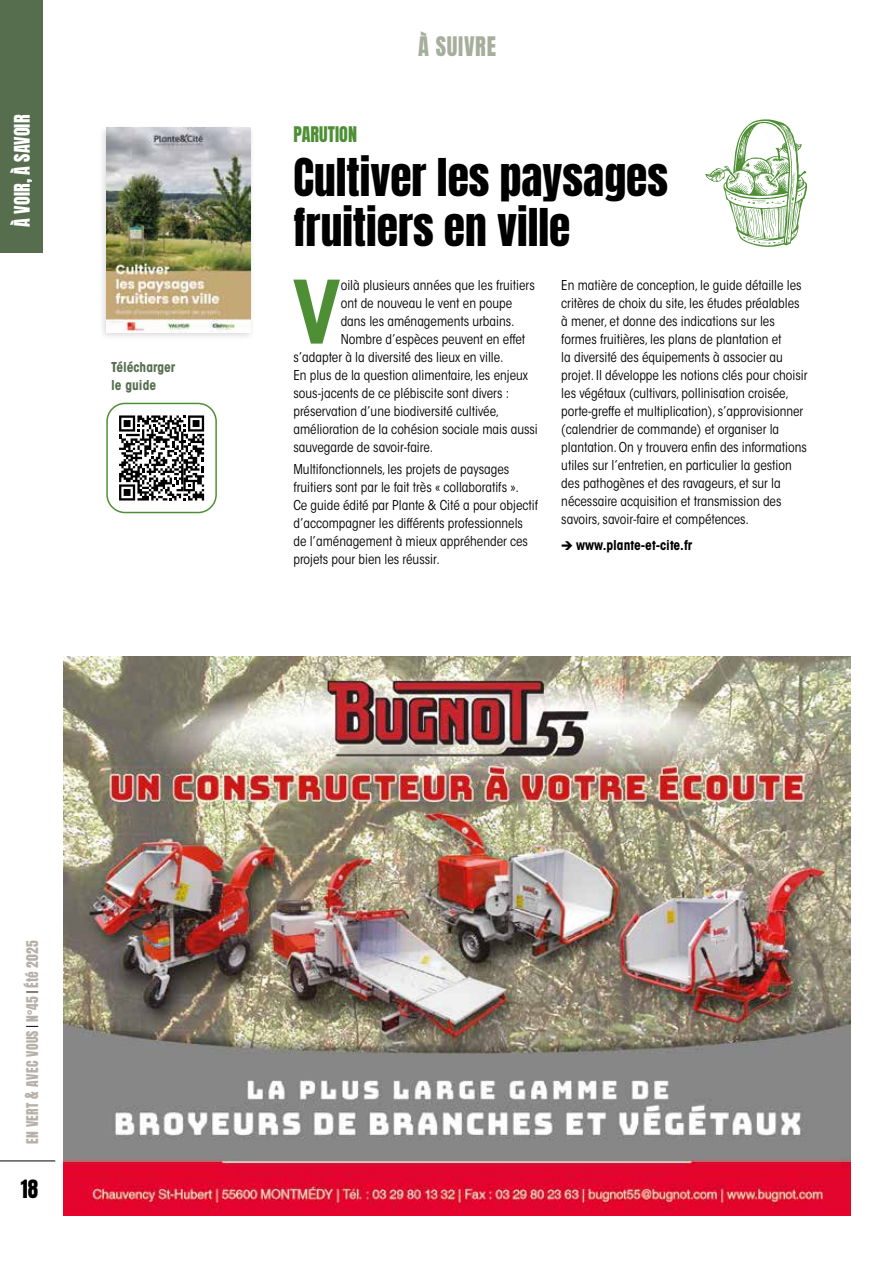
<style>
.page{position:relative;width:893px;height:1263px;background:#fff}
.page>*{position:absolute;margin:0;border:0;box-sizing:border-box;transform-origin:0 0}
.t1{font:700 condensed 86.4px "ITC Avant Garde Std";color:#4e8f36}
.t2{font:43.5px/49.5px "Anton";color:#000}
.t3{font:22.5px "Anton";letter-spacing:.03em;color:#a7ae9c}
.t4{font:21px "Anton";color:#000}
.t5{font:18px "Anton";letter-spacing:.005em;color:#fff}
.t6{font:18px "Anton";letter-spacing:.005em;color:#4e8f36}
.t7{font:condensed 13.5px/18px "ITC Avant Garde Std";color:#000}
.t8{font:13.5px "Anton";letter-spacing:.03em;color:#b6b0a9}
.t9{font:700 condensed 13.5px "ITC Avant Garde Std";color:#000}
.t10{font:700 condensed 13.5px/18px "ITC Avant Garde Std";color:#566e4e}
.s1{font-size:15px}
</style>
<div class="page">
<svg style="left:26px;top:1026px;width:12px;height:1px"></svg>
<svg style="left:26px;top:992px;width:12px;height:1px"></svg>
<hr style="left:0;top:1161px;width:55px;height:1px;background:#000">
<div style="left:0;top:0;width:43px;height:253px;background:#566e4e"></div>
<div style="left:106px;top:403px;width:111px;height:110px;border:2px solid #4e8f36;border-radius:18px"></div>
<div style="left:99px;top:124px;width:157px;height:217px;background:#000;opacity:.15"></div>
<img style="left:106px;top:128px;width:145px;height:204px">
<svg style="left:119px;top:415px;width:85px;height:85px"></svg>
<img style="left:64px;top:656px;width:786px;height:559px">
<svg style="left:705px;top:119px;width:102px;height:128px"></svg>
<h3 class="t5" style="left:13px;top:227px;width:113px;rotate:-90deg">À VOIR, À SAVOIR</h3>
<p class="t10" style="left:111px;top:358px;width:66px">Télécharger le guide</p>
<h3 class="t3" style="left:418px;top:35px;width:79px">À SUIVRE</h3>
<h3 class="t6" style="left:293px;top:126px;width:65px">PARUTION</h3>
<h2 class="t2" style="left:293px;top:156px;width:376px">Cultiver les paysages fruitiers en ville</h2>
<p class="t7" style="left:561px;top:276px;width:248px">En matière de conception, le guide détaille les critères de choix du site, les études préalables à mener, et donne des indications sur les formes fruitières, les plans de plantation et<br>la diversité des équipements à associer au projet. Il développe les notions clés pour choisir les végétaux (cultivars, pollinisation croisée, porte-greffe et multiplication), s’approvisionner (calendrier de commande) et organiser la plantation. On y trouvera enfin des informations utiles sur l’entretien, en particulier la gestion des pathogènes et des ravageurs, et sur la nécessaire acquisition et transmission des savoirs, savoir-faire et compétences.</p>
<p class="t9" style="left:576px;top:536px;width:118px">www.plante-et-cite.fr</p>
<h1 class="t1" style="left:293px;top:257px;width:50px">V</h1>
<p class="t7" style="left:341px;top:276px;width:196px">oilà plusieurs années que les fruitiers</p>
<p class="t7" style="left:341px;top:294px;width:173px">ont de nouveau le vent en poupe</p>
<p class="t7" style="left:341px;top:312px;width:175px">dans les aménagements urbains.</p>
<p class="t7" style="left:341px;top:330px;width:186px">Nombre d’espèces peuvent en effet</p>
<p class="t7" style="left:293px;top:348px;width:212px">s’adapter à la diversité des lieux en ville.</p>
<p class="t7" style="left:293px;top:366px;width:236px">En plus de la question alimentaire, les enjeux</p>
<p class="t7" style="left:293px;top:384px;width:217px">sous-jacents de ce plébiscite sont divers :</p>
<p class="t7" style="left:293px;top:402px;width:208px">préservation d’une biodiversité cultivée,</p>
<p class="t7" style="left:293px;top:420px;width:246px">amélioration de la cohésion sociale mais aussi</p>
<p class="t7" style="left:293px;top:438px;width:141px">sauvegarde de savoir-faire.</p>
<p class="t7" style="left:293px;top:460px;width:246px">Multifonctionnels, les projets de paysages fruitiers sont par le fait très « collaboratifs ».<br>Ce guide édité par Plante &amp; Cité a pour objectif d’accompagner les différents professionnels de l’aménagement à mieux appréhender ces projets pour bien les réussir.</p>
<p class="t8" style="left:26px;top:1144px;width:205px;rotate:-90deg">EN VERT <span class="s1">&amp;</span> AVEC VOUS N°45 Été 2025</p>
<h3 class="t4" style="left:21px;top:1179px;width:19px">18</h3>
</div>
